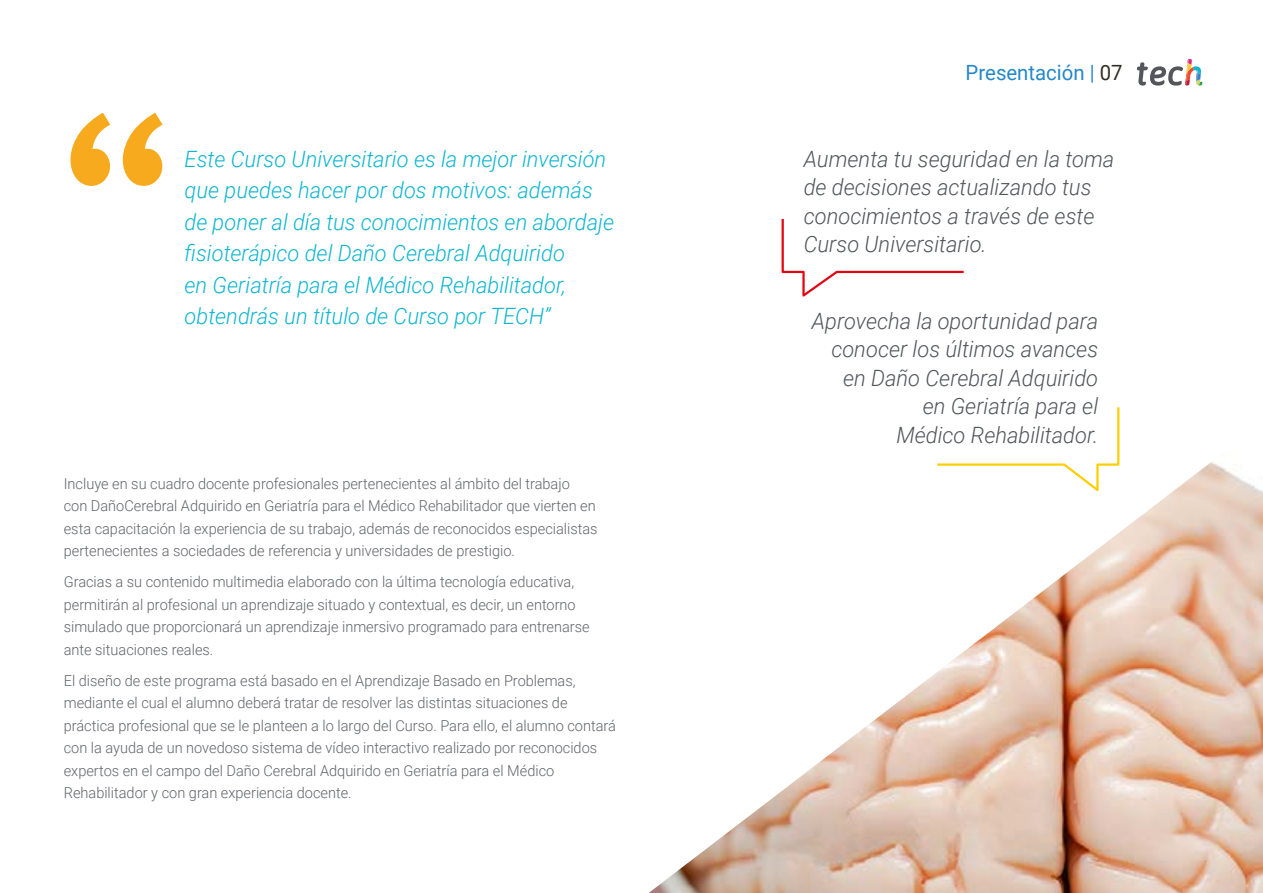
<style>
.page{position:relative;width:1263px;height:893px;background:#fff}
.page>*{position:absolute;margin:0;border:0;box-sizing:border-box;transform-origin:0 0}
.t1{font:italic 300 22.5px/31.5px "Roboto";color:#0fb6cf}
.t2{font:italic 300 22.5px/28.5px "Roboto";color:#52555b;text-align:right}
.t3{font:21px "Roboto";color:#2488c9}
.t4{font:300 15px/22.5px "Roboto";color:#61646a}
.s1{color:#312e20}
</style>
<div class="page">
<svg style="left:70px;top:113px;width:93px;height:73px"></svg>
<img style="left:649px;top:422px;width:614px;height:471px">
<svg style="left:781px;top:218px;width:183px;height:79px"></svg>
<svg style="left:1137px;top:59px;width:65px;height:27px"></svg>
<p class="t1" style="left:185px;top:142px;width:431px">Este Curso Universitario es la mejor inversión que puedes hacer por dos motivos: además de poner al día tus conocimientos en abordaje fisioterápico del Daño Cerebral Adquirido<br>en Geriatría para el Médico Rehabilitador, obtendrás un título de Curso por TECH”</p>
<p class="t4" style="left:64px;top:471px;width:535px">Incluye en su cuadro docente profesionales pertenecientes al ámbito del trabajo<br>con DañoCerebral Adquirido en Geriatría para el Médico Rehabilitador que vierten en esta capacitación la experiencia de su trabajo, además de reconocidos especialistas pertenecientes a sociedades de referencia y universidades de prestigio.</p>
<p class="t4" style="left:64px;top:570px;width:527px">Gracias a su contenido multimedia elaborado con la última tecnología educativa, permitirán al profesional un aprendizaje situado y contextual, es decir, un entorno simulado que proporcionará un aprendizaje inmersivo programado para entrenarse ante situaciones reales.</p>
<p class="t4" style="left:64px;top:668px;width:554px">El diseño de este programa está basado en el Aprendizaje Basado en Problemas, mediante el cual el alumno deberá tratar de resolver las distintas situaciones de práctica profesional que se le planteen a lo largo del Curso. Para ello, el alumno contará con la ayuda de un novedoso sistema de vídeo interactivo realizado por reconocidos expertos en el campo del Daño Cerebral Adquirido en Geriatría para el Médico Rehabilitador y con gran experiencia docente.</p>
<h2 class="t3" style="left:966px;top:57px;width:159px">Presentación | <span class="s1">07</span></h2>
<h1 class="t2" style="left:804px;top:143px;width:312px;text-align:left">Aumenta tu seguridad en la toma de decisiones actualizando tus conocimientos a través de este<br>Curso Universitario.</h1>
<h1 class="t2" style="left:812px;top:306px;width:288px">Aprovecha la oportunidad para conocer los últimos avances en Daño Cerebral Adquirido<br>en Geriatría para el<br>Médico Rehabilitador.</h1>
</div>
